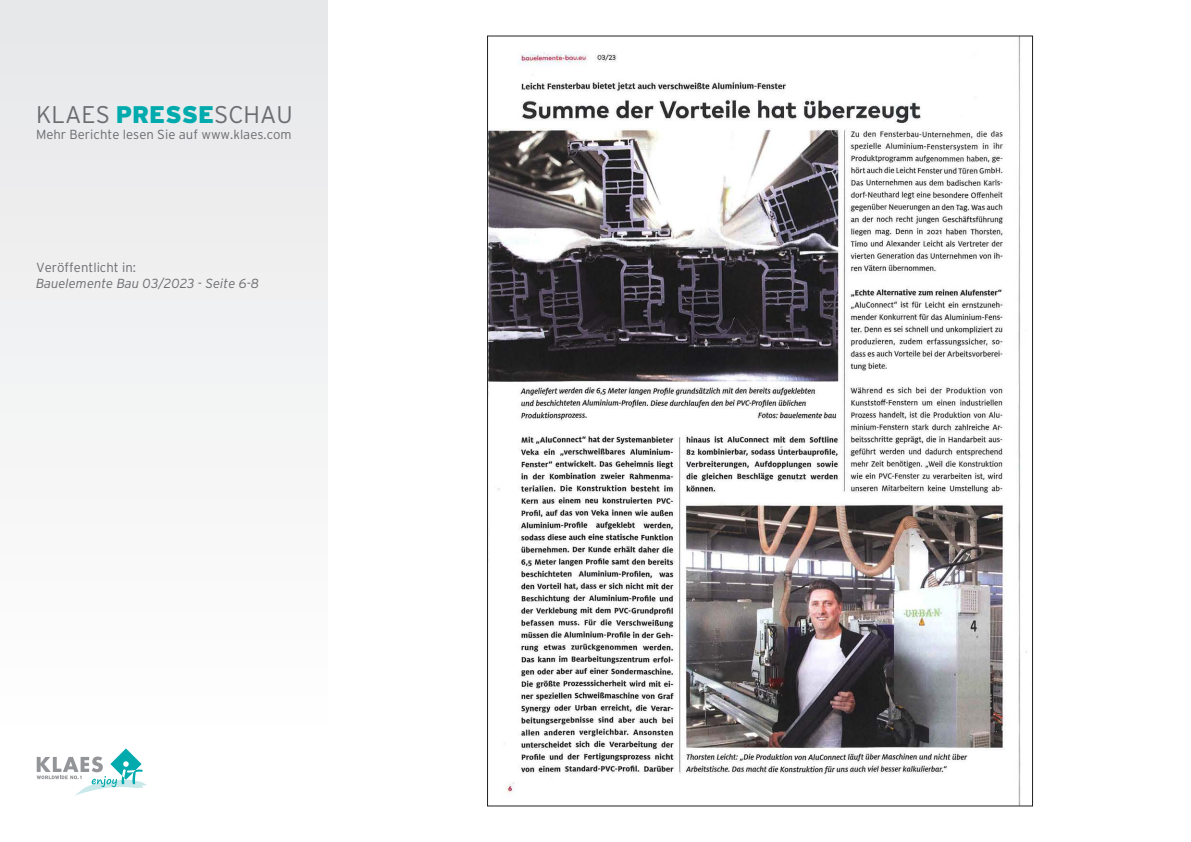
<style>
.page{position:relative;width:1191px;height:842px;background:#fff}
.page>*{position:absolute;margin:0;border:0;box-sizing:border-box;transform-origin:0 0}
.t1{font:300 24.1px "Interstate";color:#6c6d70}
.t2{font:300 13.1px "Interstate";color:#6c6d70}
.t3{font:italic 300 13.1px "Interstate";color:#6c6d70}
.s1{font-weight:900;color:#00aaad}
</style>
<div class="page">
<div style="left:0;top:0;width:327px;height:842px;background:#f3f4f4"></div>
<svg style="left:37px;top:748px;width:115px;height:48px"></svg>
<img style="left:489px;top:38px;width:538px;height:766px">
<p class="t1" style="left:36px;top:101px;width:258px">KLAES <span class="s1">PRESSE</span>SCHAU</p>
<p class="t2" style="left:36px;top:127px;width:257px">Mehr Berichte lesen Sie auf www.klaes.com</p>
<p class="t2" style="left:36px;top:260px;width:102px">Veröffentlicht in:</p>
<p class="t3" style="left:36px;top:276px;width:225px">Bauelemente Bau 03/2023 - Seite 6-8</p>
</div>
